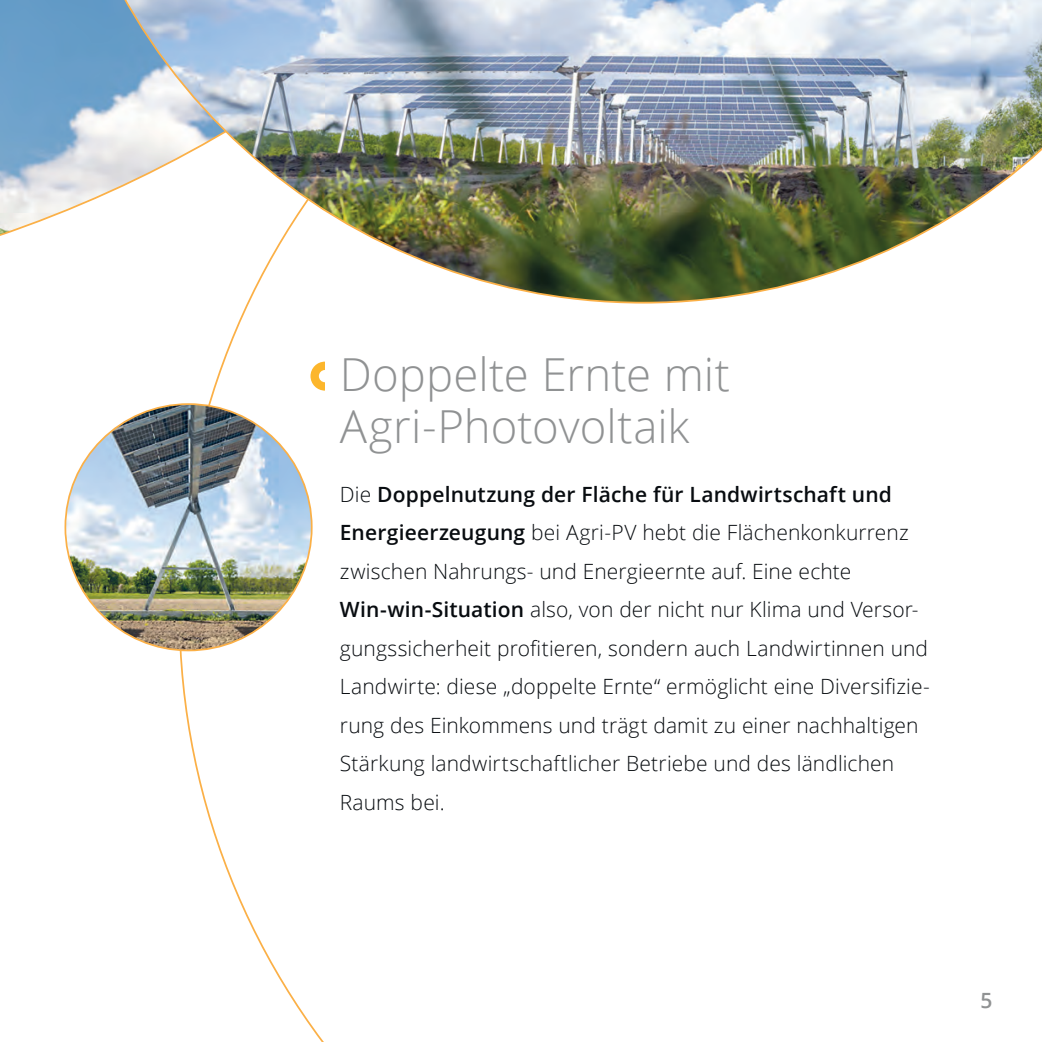
<style>
.page{position:relative;width:1042px;height:1042px;background:#fff}
.page>*{position:absolute;margin:0;border:0;box-sizing:border-box;transform-origin:0 0}
.t1{font:300 45.5px "Open Sans";color:#909293}
.t2{font:300 21px/38.5px "Open Sans";letter-spacing:.005em;color:#080c10}
.t3{font:600 21px "Open Sans";color:#909293}
.t4{font:2.62px "Market Pro";color:#231f20}
.s1{font-weight:600}
</style>
<div class="page">
<svg style="left:0;top:0;width:48px;height:236px;background:#8fb4d1"></svg>
<img style="left:48px;top:0;width:994px;height:303px">
<img style="left:65px;top:404px;width:247px;height:246px;border-radius:123px">
<svg style="left:310px;top:362px;width:15px;height:29px"></svg>
<h1 class="t1" style="left:340px;top:343px;width:392px">Doppelte Ernte mit</h1>
<p class="t4" style="left:357px;top:387px;width:8px">Europe</p>
<h1 class="t1" style="left:340px;top:396px;width:351px">Agri-Photovoltaik</h1>
<p class="t2" style="left:340px;top:474px;width:591px">Die <span class="s1">Doppelnutzung der Fläche für Landwirtschaft und Energieerzeugung</span> bei Agri-PV hebt die Flächenkonkurrenz zwischen Nahrungs- und Energieernte auf. Eine echte <span class="s1">Win-win-Situation</span> also, von der nicht nur Klima und Versor&shy;gungssicherheit profitieren, sondern auch Landwirtinnen und Landwirte: diese „doppelte Ernte“ ermöglicht eine Diversifizie&shy;rung des Einkommens und trägt damit zu einer nachhaltigen Stärkung landwirtschaftlicher Betriebe und des ländlichen Raums bei.</p>
<p class="t3" style="left:980px;top:986px;width:13px">5</p>
</div>
